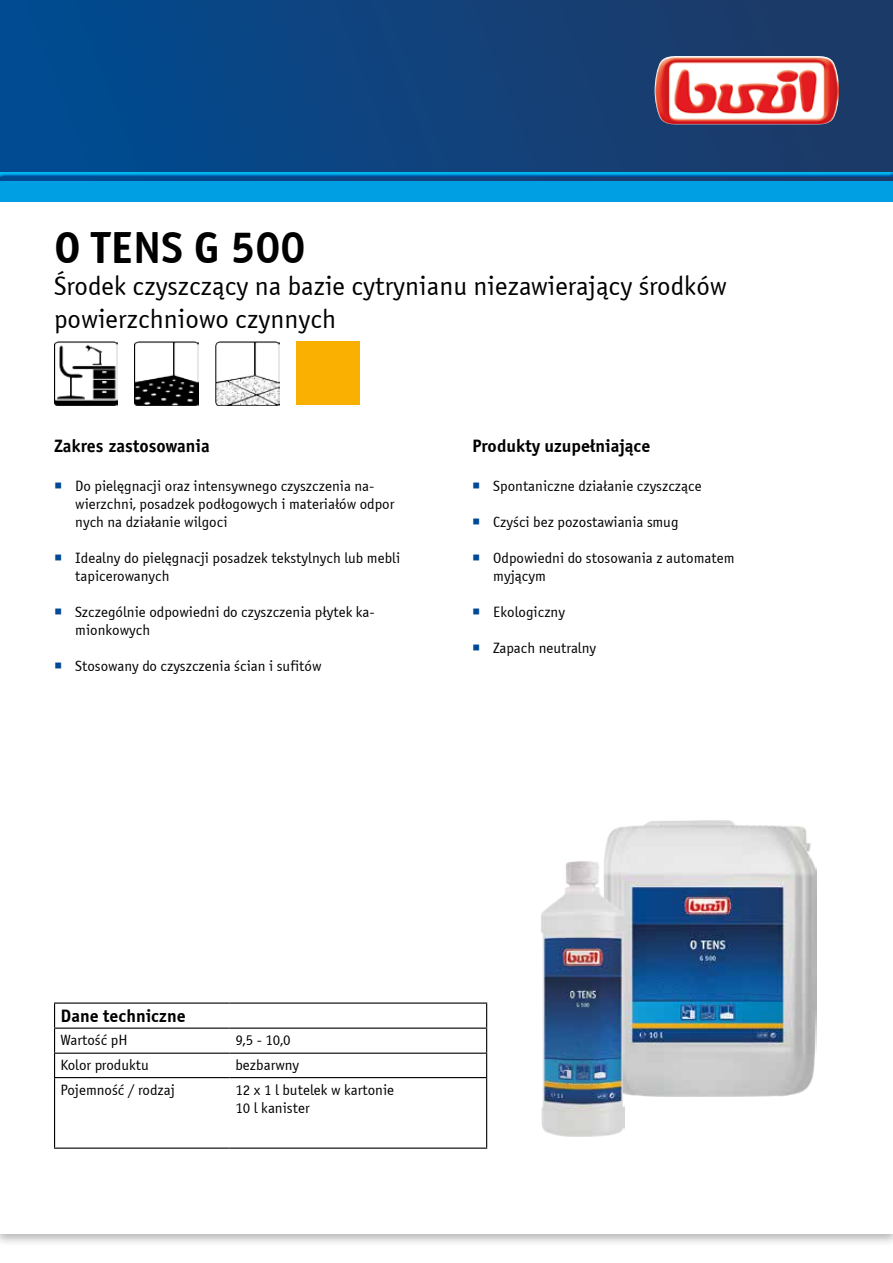
<style>
.page{position:relative;width:893px;height:1263px;background:#fff}
.page>*{position:absolute;margin:0;border:0;box-sizing:border-box;transform-origin:0 0}
.t1{font:700 45px "Officina Sans E";color:#000}
.t2{font:27px/32.4px "Officina Sans E";color:#000}
.t3{font:700 18px "Officina Sans E";color:#000}
.t4{font:700 18px "Officina Sans Std";color:#000}
.t5{font:15px/18px "Officina Sans E";color:#000}
.s1{color:#004994}
</style>
<div class="page">
<div style="left:0;top:181px;width:893px;height:21px;background:#009fe3"></div>
<div style="left:0;top:0;width:893px;height:180px;background:linear-gradient(to right,#004b93,#213964)"></div>
<img style="left:655px;top:56px;width:184px;height:68px">
<hr style="left:54px;top:1002px;width:175px;height:2px;background:#000">
<hr style="left:229px;top:1002px;width:258px;height:2px;background:#000">
<hr style="left:229px;top:1027px;width:258px;height:2px;background:#000">
<svg style="left:54px;top:1003px;width:175px;height:144px"></svg>
<hr style="left:229px;top:1052px;width:258px;height:2px;background:#000">
<svg style="left:486px;top:1004px;width:1px;height:73px"></svg>
<hr style="left:54px;top:1077px;width:175px;height:1px;background:#000">
<hr style="left:54px;top:1078px;width:1px;height:69px;background:#000">
<hr style="left:229px;top:1077px;width:258px;height:1px;background:#000">
<hr style="left:486px;top:1078px;width:1px;height:69px;background:#000">
<hr style="left:54px;top:1147px;width:175px;height:2px;background:#000">
<hr style="left:229px;top:1147px;width:258px;height:2px;background:#000">
<div style="left:296px;top:341px;width:64px;height:64px;background:#f9b000"></div>
<img style="left:215px;top:341px;width:64px;height:64px">
<img style="left:604px;top:820px;width:212px;height:277px">
<img style="left:541px;top:860px;width:84px;height:276px">
<img style="left:54px;top:341px;width:64px;height:64px">
<img style="left:135px;top:341px;width:63px;height:64px">
<div style="left:0;top:172px;width:893px;height:7px;background:#004b91;opacity:.75"></div>
<h1 class="t1" style="left:54px;top:220px;width:253px">O TENS G 500</h1>
<h2 class="t2" style="left:54px;top:270px;width:674px">Środek czyszczący na bazie cytrynianu niezawierający środków powierzchniowo czynnych</h2>
<p class="t4" style="left:54px;top:434px;width:157px">Zakres zastosowania</p>
<p class="t5" style="left:75px;top:477px;width:321px;text-indent:-21px"><span class="s1">○</span> Do pielęgnacji oraz intensywnego czyszczenia na&shy;wierzchni, posadzek podłogowych i materiałów odpor nych na działanie wilgoci</p>
<p class="t5" style="left:75px;top:549px;width:327px;text-indent:-21px"><span class="s1">○</span> Idealny do pielęgnacji posadzek tekstylnych lub mebli tapicerowanych</p>
<p class="t5" style="left:75px;top:603px;width:301px;text-indent:-21px"><span class="s1">○</span> Szczególnie odpowiedni do czyszczenia płytek ka&shy;mionkowych</p>
<p class="t5" style="left:54px;top:657px;width:269px"><span class="s1">○</span> Stosowany do czyszczenia ścian i sufitów</p>
<p class="t3" style="left:472px;top:434px;width:180px">Produkty uzupełniające</p>
<p class="t5" style="left:472px;top:477px;width:231px"><span class="s1">○</span> Spontaniczne działanie czyszczące</p>
<p class="t5" style="left:472px;top:513px;width:208px"><span class="s1">○</span> Czyści bez pozostawiania smug</p>
<p class="t5" style="left:493px;top:549px;width:243px;text-indent:-21px"><span class="s1">○</span> Odpowiedni do stosowania z automatem myjącym</p>
<p class="t5" style="left:472px;top:603px;width:95px"><span class="s1">○</span> Ekologiczny</p>
<p class="t5" style="left:472px;top:639px;width:126px"><span class="s1">○</span> Zapach neutralny</p>
<p class="t3" style="left:61px;top:1005px;width:127px">Dane techniczne</p>
<p class="t5" style="left:61px;top:1031px;width:68px">Wartość pH</p>
<p class="t5" style="left:235px;top:1031px;width:57px">9,5 - 10,0</p>
<p class="t5" style="left:61px;top:1056px;width:90px">Kolor produktu</p>
<p class="t5" style="left:235px;top:1056px;width:65px">bezbarwny</p>
<p class="t5" style="left:61px;top:1080px;width:116px">Pojemność / rodzaj</p>
<p class="t5" style="left:235px;top:1080px;width:160px">12 x 1 l butelek w kartonie<br>10 l kanister</p>
</div>
